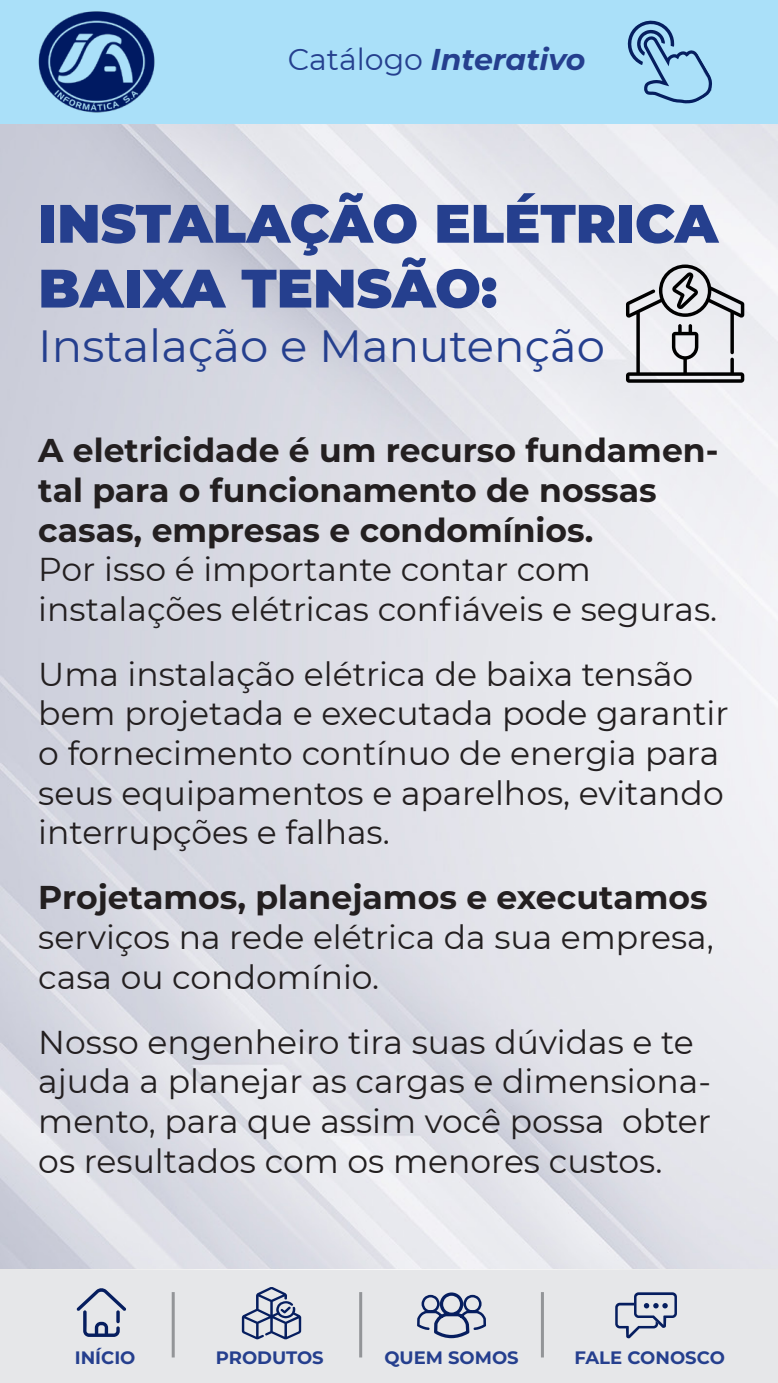
<style>
.page{position:relative;width:778px;height:1383px;background:#fff}
.page>*{position:absolute;margin:0;border:0;box-sizing:border-box;transform-origin:0 0}
.t1{font:900 54px/64.8px "Montserrat";color:#253f8e}
.t2{font:45px "Montserrat";color:#253f8e}
.t3{font:33px/39.6px "Montserrat";color:#231f20}
.t4{font:700 33px/39.6px "Montserrat";color:#231f20}
.t5{font:italic 700 30px "Montserrat";color:#253f8e}
.t6{font:700 18px "Montserrat";color:#253f8e}
.s1{font-weight:400;font-style:normal}
</style>
<div class="page">
<div style="left:0;top:0;width:777px;height:124px;background:#aae0f9"></div>
<svg style="left:627px;top:20px;width:84px;height:83px"></svg>
<img style="left:38px;top:11px;width:117px;height:102px">
<div style="left:0;top:1270px;width:777px;height:113px;background:#e6e7e9"></div>
<svg style="left:77px;top:1288px;width:49px;height:49px"></svg>
<svg style="left:242px;top:1287px;width:59px;height:52px"></svg>
<svg style="left:417px;top:1292px;width:69px;height:46px"></svg>
<hr style="left:172px;top:1292px;width:3px;height:65px;background:#939598">
<hr style="left:359px;top:1292px;width:3px;height:65px;background:#939598">
<hr style="left:540px;top:1292px;width:3px;height:65px;background:#939598">
<svg style="left:615px;top:1292px;width:61px;height:46px"></svg>
<svg style="left:625px;top:264px;width:119px;height:119px"></svg>
<p class="t5" style="left:288px;top:37px;width:299px"><span class="s1">Catálogo</span> Interativo</p>
<h1 class="t1" style="left:38px;top:188px;width:681px">INSTALAÇÃO ELÉTRICA<br>BAIXA TENSÃO:</h1>
<h2 class="t2" style="left:38px;top:315px;width:568px">Instalação e Manutenção</h2>
<p class="t4" style="left:38px;top:429px;width:681px">A eletricidade é um recurso fundamen&shy;tal para o funcionamento de nossas casas, empresas e condomínios.</p>
<p class="t3" style="left:38px;top:548px;width:680px">Por isso é importante contar com instalações elétricas confiáveis e seguras.</p>
<p class="t3" style="left:38px;top:653px;width:691px">Uma instalação elétrica de baixa tensão bem projetada e executada pode garantir o fornecimento contínuo de energia para seus equipamentos e aparelhos, evitando interrupções e falhas.</p>
<p class="t4" style="left:38px;top:876px;width:670px">Projetamos, planejamos e executamos</p>
<p class="t3" style="left:38px;top:916px;width:676px">serviços na rede elétrica da sua empresa, casa ou condomínio.</p>
<p class="t3" style="left:38px;top:1021px;width:674px">Nosso engenheiro tira suas dúvidas e te ajuda a planejar as cargas e dimensiona&shy;mento, para que assim você possa obter os resultados com os menores custos.</p>
<p class="t6" style="left:75px;top:1344px;width:62px">INÍCIO</p>
<p class="t6" style="left:216px;top:1344px;width:109px">PRODUTOS</p>
<p class="t6" style="left:384px;top:1344px;width:136px">QUEM SOMOS</p>
<p class="t6" style="left:574px;top:1344px;width:152px">FALE CONOSCO</p>
</div>
